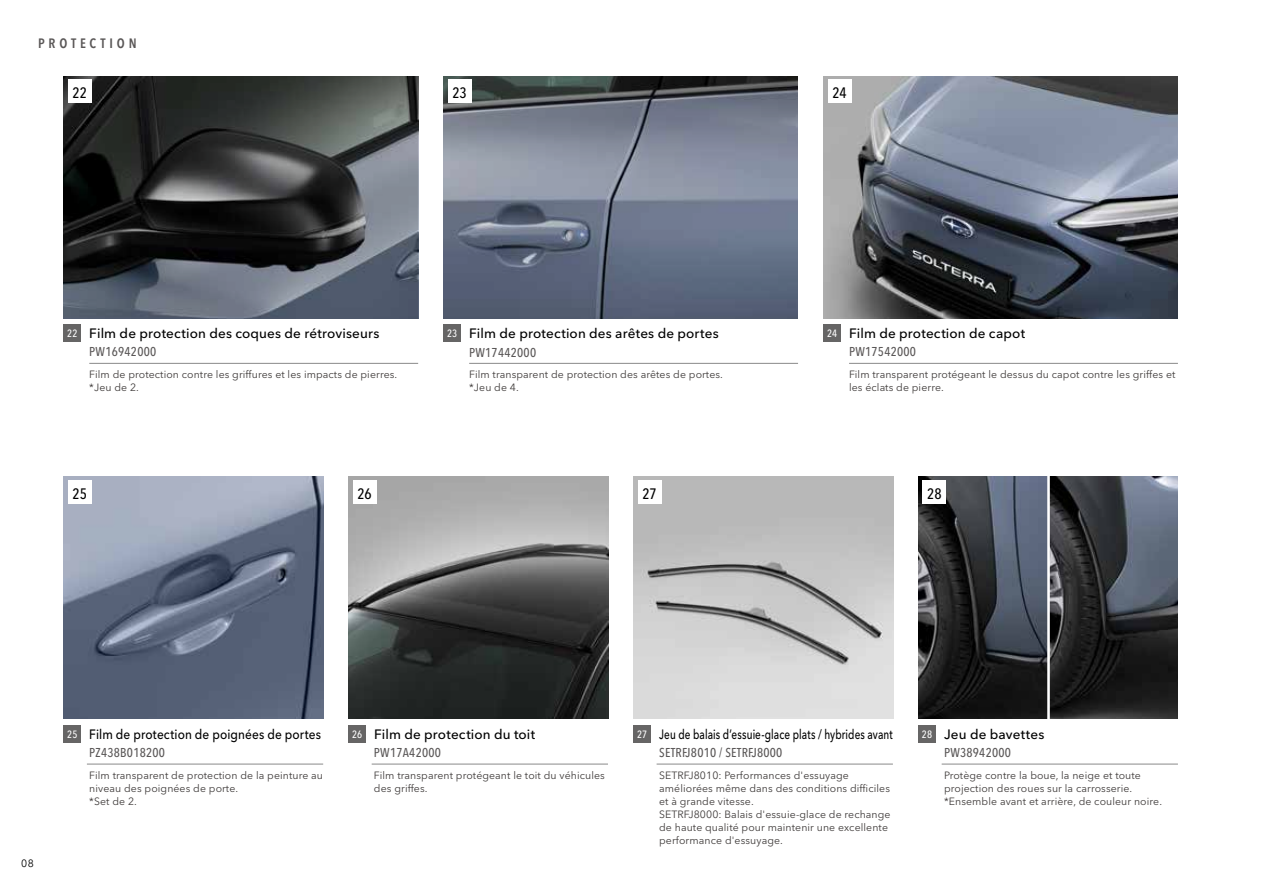
<style>
.page{position:relative;width:1263px;height:893px;background:#fff}
.page>*{position:absolute;margin:0;border:0;box-sizing:border-box;transform-origin:0 0}
.t1{font:500 condensed 15px "Avenir Next LT Pro";color:#000}
.t2{font:500 13.5px "Avenir Next LT Pro";letter-spacing:.01em;color:#000}
.t3{font:500 13.5px "Avenir Next LT Pro";letter-spacing:.01em;color:#000;scale:.74 1}
.t4{font:500 13.5px "Avenir Next LT Pro";letter-spacing:.01em;color:#000;scale:.88 1}
.t5{font:600 condensed 13.5px "Avenir Next LT Pro";letter-spacing:.28em;color:#5a5757}
.t6{font:500 condensed 12.75px "Avenir Next LT Pro";letter-spacing:.02em;color:#5a5757}
.t7{font:10.5px/13px "Avenir Next LT Pro";letter-spacing:.01em;color:#3f3b3a}
.t8{font:500 condensed 10.5px "Avenir Next LT Pro";letter-spacing:.015em;color:#fff}
.t9{font:10.5px "Avenir Next LT Pro";color:#000}
</style>
<div class="page">
<img style="left:64px;top:77px;width:354px;height:242px">
<hr style="left:89px;top:363px;width:329px;height:1px;background:#898989">
<img style="left:634px;top:476px;width:259px;height:243px">
<img style="left:64px;top:476px;width:259px;height:243px">
<hr style="left:469px;top:363px;width:329px;height:1px;background:#898989">
<hr style="left:372px;top:764px;width:236px;height:1px;background:#898989">
<hr style="left:657px;top:764px;width:236px;height:1px;background:#898989">
<hr style="left:87px;top:764px;width:236px;height:1px;background:#898989">
<img style="left:823px;top:77px;width:355px;height:242px">
<hr style="left:849px;top:363px;width:329px;height:1px;background:#898989">
<img style="left:918px;top:476px;width:260px;height:243px">
<hr style="left:942px;top:764px;width:236px;height:1px;background:#898989">
<hr style="left:1047px;top:472px;width:3px;height:248px;background:#fff">
<img style="left:443px;top:77px;width:355px;height:242px">
<img style="left:349px;top:476px;width:259px;height:243px">
<div style="left:68px;top:80px;width:23px;height:23px;background:#fff"></div>
<div style="left:68px;top:480px;width:23px;height:24px;background:#fff"></div>
<div style="left:448px;top:80px;width:23px;height:23px;background:#fff"></div>
<div style="left:828px;top:80px;width:23px;height:23px;background:#fff"></div>
<div style="left:353px;top:480px;width:23px;height:24px;background:#fff"></div>
<div style="left:638px;top:480px;width:23px;height:24px;background:#fff"></div>
<div style="left:923px;top:480px;width:23px;height:24px;background:#fff"></div>
<div style="left:64px;top:324px;width:17px;height:17px;background:#666565"></div>
<div style="left:444px;top:325px;width:17px;height:17px;background:#666565"></div>
<div style="left:349px;top:725px;width:17px;height:17px;background:#666565"></div>
<div style="left:634px;top:725px;width:17px;height:17px;background:#666565"></div>
<div style="left:64px;top:725px;width:17px;height:17px;background:#666565"></div>
<div style="left:823px;top:324px;width:17px;height:17px;background:#666565"></div>
<div style="left:918px;top:725px;width:17px;height:17px;background:#666565"></div>
<p class="t5" style="left:38px;top:36px;width:100px">PROTECTION</p>
<h1 class="t1" style="left:72px;top:84px;width:16px">22</h1>
<h1 class="t1" style="left:452px;top:84px;width:16px">23</h1>
<h1 class="t1" style="left:832px;top:84px;width:16px">24</h1>
<p class="t2" style="left:89px;top:325px;width:292px">Film de protection des coques de rétroviseurs</p>
<p class="t6" style="left:89px;top:344px;width:69px">PW16942000</p>
<p class="t7" style="left:89px;top:368px;width:309px">Film de protection contre les griffures et les impacts de pierres. *Jeu de 2.</p>
<p class="t8" style="left:67px;top:327px;width:12px">22</p>
<p class="t8" style="left:447px;top:327px;width:12px">23</p>
<p class="t2" style="left:469px;top:325px;width:251px">Film de protection des arêtes de portes</p>
<p class="t6" style="left:469px;top:345px;width:69px">PW17442000</p>
<p class="t7" style="left:469px;top:368px;width:255px">Film transparent de protection des arêtes de portes. *Jeu de 4.</p>
<p class="t8" style="left:827px;top:327px;width:12px">24</p>
<p class="t2" style="left:849px;top:325px;width:178px">Film de protection de capot</p>
<p class="t6" style="left:849px;top:344px;width:69px">PW17542000</p>
<p class="t7" style="left:849px;top:368px;width:328px">Film transparent protégeant le dessus du capot contre les griffes et les éclats de pierre.</p>
<h1 class="t1" style="left:73px;top:484px;width:16px">25</h1>
<h1 class="t1" style="left:357px;top:484px;width:16px">26</h1>
<h1 class="t1" style="left:642px;top:484px;width:16px">27</h1>
<h1 class="t1" style="left:927px;top:484px;width:16px">28</h1>
<p class="t9" style="left:21px;top:857px;width:14px">08</p>
<p class="t4" style="left:89px;top:726px;width:265px">Film de protection de poignées de portes</p>
<p class="t2" style="left:374px;top:726px;width:163px">Film de protection du toit</p>
<p class="t3" style="left:659px;top:726px;width:317px">Jeu de balais d’essuie-glace plats / hybrides avant</p>
<p class="t8" style="left:67px;top:727px;width:12px">25</p>
<p class="t8" style="left:352px;top:727px;width:12px">26</p>
<p class="t8" style="left:637px;top:727px;width:12px">27</p>
<p class="t6" style="left:89px;top:745px;width:77px">PZ438B018200</p>
<p class="t6" style="left:374px;top:745px;width:69px">PW17A42000</p>
<p class="t6" style="left:659px;top:745px;width:125px">SETRFJ8010 / SETRFJ8000</p>
<p class="t7" style="left:89px;top:769px;width:235px">Film transparent de protection de la peinture au niveau des poignées de porte.<br>*Set de 2.</p>
<p class="t7" style="left:374px;top:769px;width:232px">Film transparent protégeant le toit du véhicules des griffes.</p>
<p class="t7" style="left:659px;top:769px;width:233px">SETRFJ8010: Performances d'essuyage améliorées même dans des conditions difficiles et à grande vitesse.<br>SETRFJ8000: Balais d'essuie-glace de rechange de haute qualité pour maintenir une excellente performance d'essuyage.</p>
<p class="t8" style="left:922px;top:727px;width:12px">28</p>
<p class="t2" style="left:944px;top:726px;width:102px">Jeu de bavettes</p>
<p class="t6" style="left:944px;top:745px;width:69px">PW38942000</p>
<p class="t7" style="left:944px;top:769px;width:220px">Protège contre la boue, la neige et toute projection des roues sur la carrosserie. *Ensemble avant et arrière, de couleur noire.</p>
</div>
